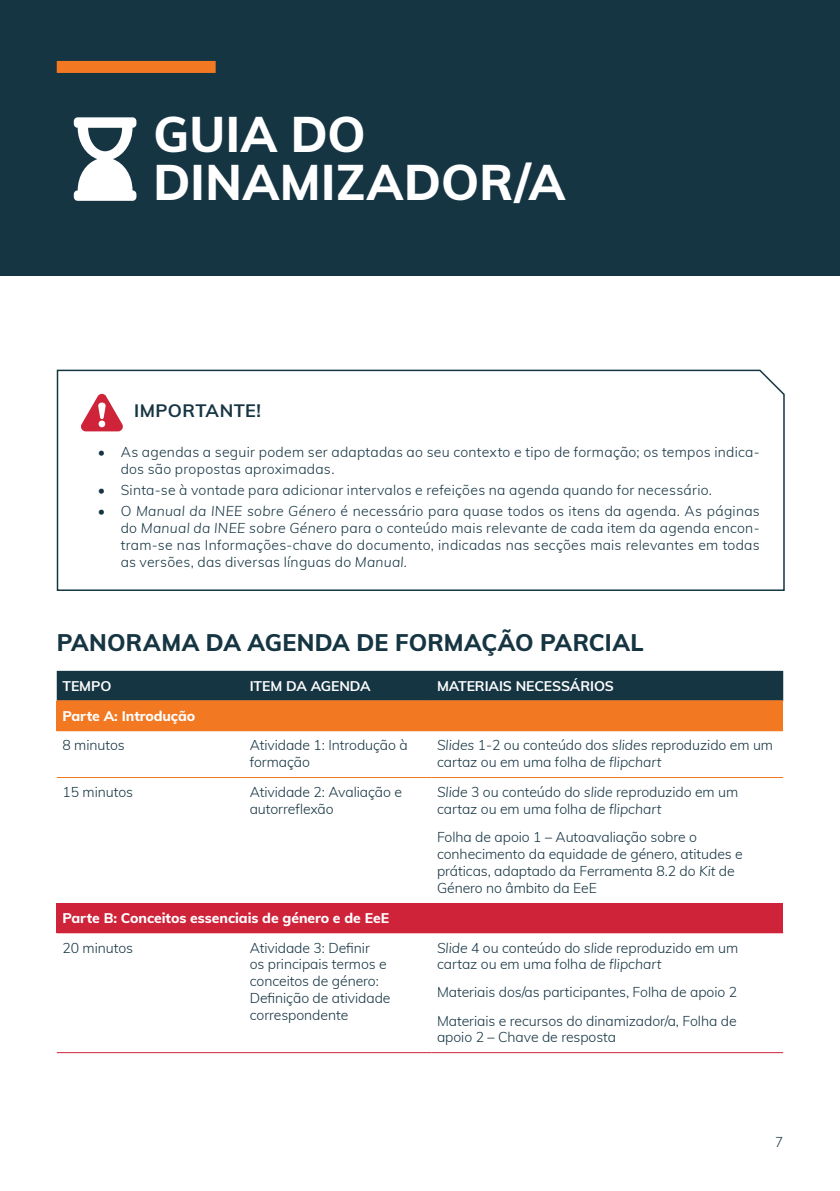
<style>
.page{position:relative;width:840px;height:1191px;background:#fff}
.page>*{position:absolute;margin:0;border:0;box-sizing:border-box;transform-origin:0 0}
.Header_Level_1{font:800 50px/48px "Muli";letter-spacing:.01em;color:#fff;scale:.96 1}
.Header_Level_2{font:800 24px "Muli";letter-spacing:.005em;color:#163543}
.IMPORTANT__Header{font:700 18px "Muli";letter-spacing:.025em;color:#163543}
.TABLE_Paragraph_Styl{font:300 14px/16.8px "Muli";letter-spacing:-.005em;color:#163543}
.TABLE_Paragraph_Styl-2{font:300 14px/16.8px "Muli";letter-spacing:.02em;color:#163543}
.TABLE_Paragraph_Styl-3{font:300 14px "Muli";letter-spacing:.015em;color:#163543}
.TABLE_Paragraph_Styl-4{font:800 14px "Muli";letter-spacing:-.005em;color:#fff}
.TABLE_Paragraph_Head{font:700 14px "Muli";letter-spacing:-.005em;color:#fff}
.TABLE_Paragraph_Styl-5{font:300 14px "Muli";letter-spacing:-.005em;color:#163543;scale:.96 1}
.s1{font-style:italic}
</style>
<div class="page">
<div style="left:0;top:0;width:839px;height:275px;background:#163543"></div>
<div style="left:57px;top:61px;width:158px;height:12px;background:#f27822"></div>
<svg style="left:74px;top:117px;width:62px;height:84px"></svg>
<svg style="left:56px;top:369px;width:729px;height:222px"></svg>
<div style="left:57px;top:671px;width:725px;height:29px;background:#163543"></div>
<div style="left:57px;top:701px;width:725px;height:29px;background:#f27822"></div>
<div style="left:57px;top:902px;width:725px;height:30px;background:#cf233a"></div>
<hr style="left:57px;top:700px;width:187px;height:1px;background:#f27822">
<hr style="left:244px;top:700px;width:187px;height:1px;background:#f27822">
<hr style="left:431px;top:700px;width:351px;height:1px;background:#f27822">
<hr style="left:57px;top:730px;width:187px;height:1px;background:#f27822">
<hr style="left:244px;top:730px;width:187px;height:1px;background:#f27822">
<hr style="left:431px;top:730px;width:351px;height:1px;background:#f27822">
<hr style="left:57px;top:777px;width:187px;height:1px;background:#f27822">
<hr style="left:244px;top:777px;width:187px;height:1px;background:#f27822">
<hr style="left:431px;top:777px;width:351px;height:1px;background:#f27822">
<hr style="left:57px;top:932px;width:187px;height:1px;background:#cf233a">
<hr style="left:244px;top:932px;width:187px;height:1px;background:#cf233a">
<hr style="left:431px;top:932px;width:351px;height:1px;background:#cf233a">
<hr style="left:57px;top:1052px;width:187px;height:1px;background:#cf233a">
<hr style="left:244px;top:1052px;width:187px;height:1px;background:#cf233a">
<hr style="left:431px;top:1052px;width:351px;height:1px;background:#cf233a">
<p class="Header_Level_1" style="left:153px;top:108px;width:430px">GUIA DO<br>DINAMIZADOR/A</p>
<p class="IMPORTANT__Header" style="left:134px;top:398px;width:128px">IMPORTANTE!</p>
<p class="TABLE_Paragraph_Styl-2" style="left:121px;top:443px;width:640px;text-indent:-23px">• As agendas a seguir podem ser adaptadas ao seu contexto e tipo de formação; os tempos indica&shy;dos são propostas aproximadas.</p>
<p class="TABLE_Paragraph_Styl-3" style="left:98px;top:480px;width:615px">• Sinta-se à vontade para adicionar intervalos e refeições na agenda quando for necessário.</p>
<p class="TABLE_Paragraph_Styl" style="left:121px;top:502px;width:640px;text-align:justify;text-indent:-23px">• O <span class="s1">Manual da INEE sobre Género</span> é necessário para quase todos os itens da agenda. As páginas do <span class="s1">Manual da INEE sobre Género</span> para o conteúdo mais relevante de cada item da agenda encon&shy;tram-se nas Informações-chave do documento, indicadas nas secções mais relevantes em todas as versões, das diversas línguas do <span class="s1">Manual</span>.</p>
<p class="Header_Level_2" style="left:57px;top:625px;width:588px">PANORAMA DA AGENDA DE FORMAÇÃO PARCIAL</p>
<p class="TABLE_Paragraph_Head" style="left:62px;top:675px;width:50px">TEMPO</p>
<p class="TABLE_Paragraph_Head" style="left:249px;top:675px;width:122px">ITEM DA AGENDA</p>
<p class="TABLE_Paragraph_Head" style="left:437px;top:675px;width:178px">MATERIAIS NECESSÁRIOS</p>
<p class="TABLE_Paragraph_Styl-4" style="left:62px;top:705px;width:134px">Parte A: Introdução</p>
<p class="TABLE_Paragraph_Styl" style="left:62px;top:736px;width:64px">8 minutos</p>
<p class="TABLE_Paragraph_Styl" style="left:249px;top:736px;width:159px">Atividade 1: Introdução à formação</p>
<p class="TABLE_Paragraph_Styl" style="left:437px;top:736px;width:337px"><span class="s1">Slides</span> 1-2 ou conteúdo dos <span class="s1">slides</span> reproduzido em um cartaz ou em uma folha de <span class="s1">flipchart</span></p>
<p class="TABLE_Paragraph_Styl" style="left:62px;top:783px;width:72px">15 minutos</p>
<p class="TABLE_Paragraph_Styl" style="left:249px;top:783px;width:154px">Atividade 2: Avaliação e autorreflexão</p>
<p class="TABLE_Paragraph_Styl" style="left:437px;top:783px;width:302px"><span class="s1">Slide</span> 3 ou conteúdo do <span class="s1">slide</span> reproduzido em um cartaz ou em uma folha de <span class="s1">flipchart</span></p>
<p class="TABLE_Paragraph_Styl" style="left:437px;top:828px;width:307px">Folha de apoio 1 – Autoavaliação sobre o conhecimento da equidade de género, atitudes e práticas, adaptado da Ferramenta 8.2 do <span class="s1">Kit</span> de Género no âmbito da EeE</p>
<p class="TABLE_Paragraph_Styl-4" style="left:62px;top:907px;width:328px">Parte B: Conceitos essenciais de género e de EeE</p>
<p class="TABLE_Paragraph_Styl" style="left:62px;top:938px;width:72px">20 minutos</p>
<p class="TABLE_Paragraph_Styl" style="left:249px;top:938px;width:142px">Atividade 3: Definir<br>os principais termos e conceitos de género:<br>Definição de atividade correspondente</p>
<p class="TABLE_Paragraph_Styl" style="left:437px;top:938px;width:302px"><span class="s1">Slide</span> 4 ou conteúdo do <span class="s1">slide</span> reproduzido em um cartaz ou em uma folha de <span class="s1">flipchart</span></p>
<p class="TABLE_Paragraph_Styl" style="left:437px;top:983px;width:301px">Materiais dos/as participantes, Folha de apoio 2</p>
<p class="TABLE_Paragraph_Styl" style="left:437px;top:1011px;width:301px">Materiais e recursos do dinamizador/a, Folha de apoio 2 – Chave de resposta</p>
<p class="TABLE_Paragraph_Styl-5" style="left:774px;top:1131px;width:10px">7</p>
</div>
